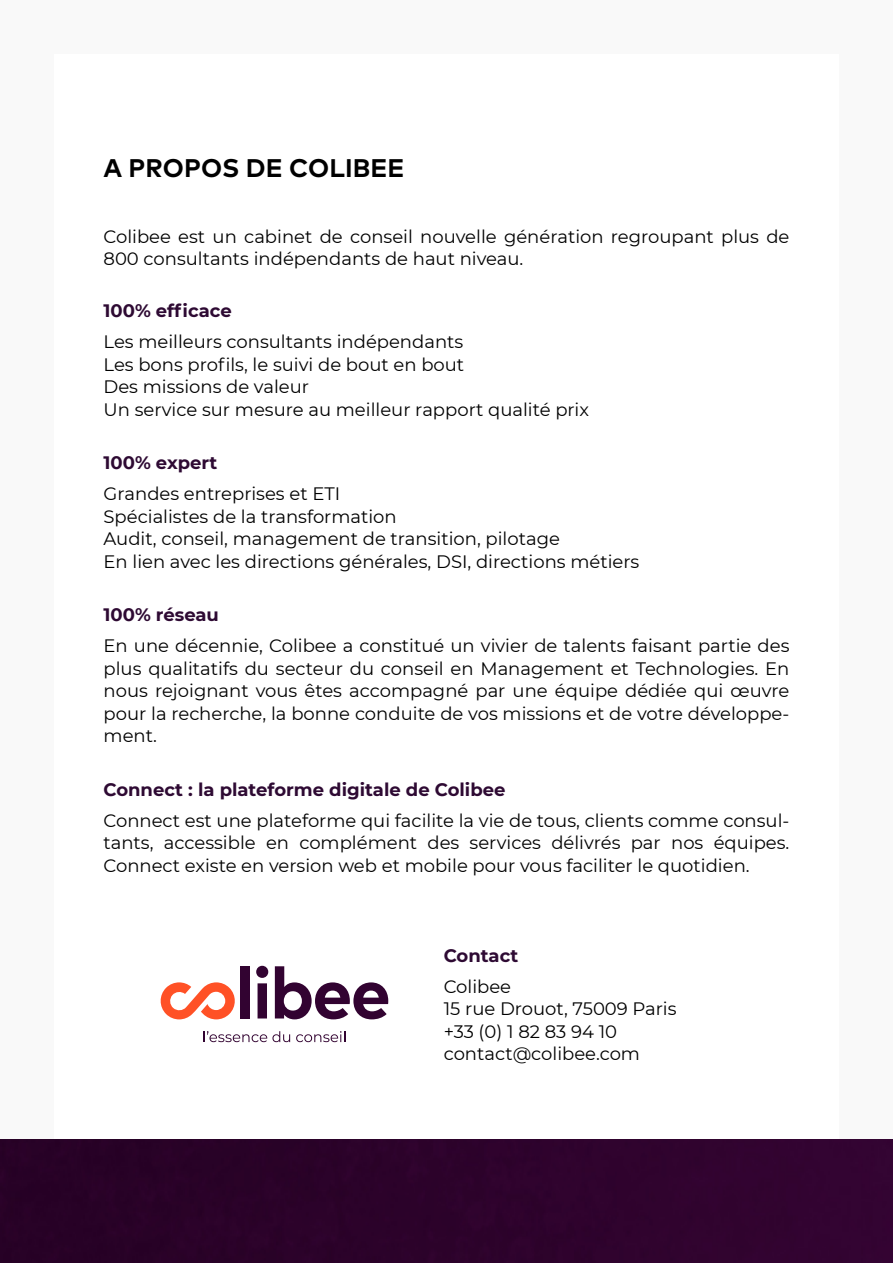
<style>
.page{position:relative;width:893px;height:1263px;background:#f9f9f9}
.page>*{position:absolute;margin:0;border:0;box-sizing:border-box;transform-origin:0 0}
.Titre{font:700 25.5px "Mark Pro";letter-spacing:.005em;color:#000}
.Text_main_ending{font:18px/22.5px "Montserrat";color:#000;text-align:justify}
.Text_main{font:18px/22.5px "Montserrat";color:#000}
.Text_main_subsubtitl{font:700 18px "Montserrat";color:#2e0a33}
</style>
<div class="page">
<div style="left:54px;top:54px;width:785px;height:1155px;background:#fff"></div>
<div style="left:240px;top:966px;width:9px;height:52px;background:#320331"></div>
<svg style="left:256px;top:966px;width:12px;height:52px"></svg>
<svg style="left:275px;top:966px;width:113px;height:53px"></svg>
<svg style="left:161px;top:982px;width:74px;height:37px"></svg>
<svg style="left:204px;top:1031px;width:86px;height:11px"></svg>
<svg style="left:296px;top:1031px;width:49px;height:11px"></svg>
<div style="left:0;top:1140px;width:893px;height:123px;background:#2c022b"></div>
<p class="Titre" style="left:104px;top:149px;width:302px">A PROPOS DE COLIBEE</p>
<p class="Text_main" style="left:104px;top:224px;width:687px">Colibee est un cabinet de conseil nouvelle génération regroupant plus de<br>800 consultants indépendants de haut niveau.</p>
<p class="Text_main_subsubtitl" style="left:104px;top:298px;width:130px">100% efficace</p>
<p class="Text_main_ending" style="left:104px;top:330px;width:361px">Les meilleurs consultants indépendants</p>
<p class="Text_main_ending" style="left:104px;top:352px;width:362px">Les bons profils, le suivi de bout en bout</p>
<p class="Text_main_ending" style="left:104px;top:375px;width:207px">Des missions de valeur</p>
<p class="Text_main_ending" style="left:104px;top:397px;width:487px">Un service sur mesure au meilleur rapport qualité prix</p>
<p class="Text_main_subsubtitl" style="left:104px;top:450px;width:115px">100% expert</p>
<p class="Text_main_ending" style="left:104px;top:482px;width:238px">Grandes entreprises et ETI</p>
<p class="Text_main_ending" style="left:104px;top:504px;width:295px">Spécialistes de la transformation</p>
<p class="Text_main_ending" style="left:104px;top:527px;width:458px">Audit, conseil, management de transition, pilotage</p>
<p class="Text_main_ending" style="left:104px;top:549px;width:537px">En lien avec les directions générales, DSI, directions métiers</p>
<p class="Text_main_subsubtitl" style="left:104px;top:602px;width:117px">100% réseau</p>
<p class="Text_main_ending" style="left:104px;top:634px;width:687px">En une décennie, Colibee a constitué un vivier de talents faisant partie des plus qualitatifs du secteur du conseil en Management et Technologies. En nous rejoignant vous êtes accompagné par une équipe dédiée qui œuvre pour la recherche, la bonne conduite de vos missions et de votre développe&shy;ment.</p>
<p class="Text_main_subsubtitl" style="left:104px;top:776px;width:403px">Connect : la plateforme digitale de Colibee</p>
<p class="Text_main_ending" style="left:104px;top:809px;width:687px">Connect est une plateforme qui facilite la vie de tous, clients comme consul&shy;tants, accessible en complément des services délivrés par nos équipes.<br>Connect existe en version web et mobile pour vous faciliter le quotidien.</p>
<p class="Text_main_subsubtitl" style="left:444px;top:942px;width:76px">Contact</p>
<p class="Text_main_ending" style="left:444px;top:975px;width:69px">Colibee</p>
<p class="Text_main_ending" style="left:444px;top:997px;width:234px">15 rue Drouot, 75009 Paris</p>
<p class="Text_main_ending" style="left:444px;top:1020px;width:175px">+33 (0) 1 82 83 94 10</p>
<p class="Text_main_ending" style="left:444px;top:1042px;width:198px">contact@colibee.com</p>
</div>
